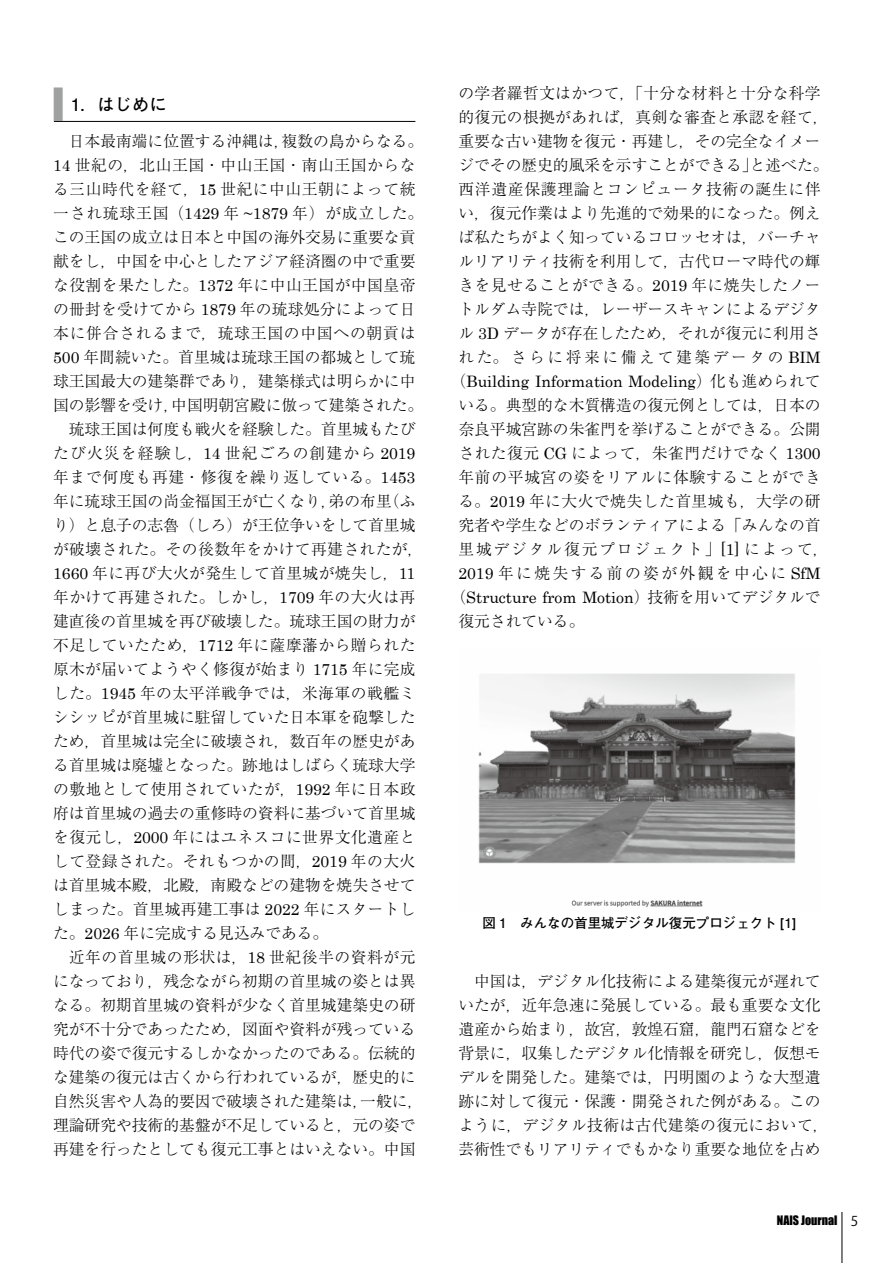
<style>
.page{position:relative;width:893px;height:1263px;background:#fff}
.page>*{position:absolute;margin:0;border:0;box-sizing:border-box;transform-origin:0 0}
.t1{font:700 17.25px "Futo Go B101 Pro";color:#000}
.t2{font:300 15.75px/24px "Ryumin Pro";color:#000}
.t3{font:300 15.75px/24px "Ryumin Pro";letter-spacing:.03em;color:#000}
.t4{font:300 15.75px "Ryumin Pro";letter-spacing:.035em;color:#000}
.t5{font:15.75px "Century";color:#000}
.t6{font:300 15.75px "Ryumin Pro";letter-spacing:.025em;color:#000}
.t7{font:300 15.75px "Ryumin Pro";letter-spacing:.055em;color:#000}
.t8{font:300 15.75px "Ryumin Pro";letter-spacing:.075em;color:#000}
.t9{font:300 15.75px "Ryumin Pro";letter-spacing:.045em;color:#000}
.t10{font:300 15.75px "Ryumin Pro";letter-spacing:.05em;color:#000}
.t11{font:700 13.5px "Futo Go B101 Pro";color:#000}
.t12{font:12px "Impact";color:#000}
.s1{font-family:"Gothic MB101 Pro";font-weight:500;font-size:38.85px;color:#9fa0a0}
.s2{font-family:"Century";font-weight:400}
.s3{font-family:"Ryumin Pro";font-weight:300}
.s4{font-family:"Koz Go Pro";font-size:13.5px}
</style>
<div class="page">
<hr style="left:54px;top:121px;width:361px;height:1px;background:#000">
<img style="left:478px;top:673px;width:318px;height:235px">
<hr style="left:842px;top:1212px;width:1px;height:51px;background:#000">
<p class="t1" style="left:53px;top:91px;width:115px"><span class="s1">■</span> 1．はじめに</p>
<p class="t2" style="left:69px;top:128px;width:356px">日本最南端に位置する沖縄は，複数の島からなる。</p>
<p class="t4" style="left:53px;top:153px;width:364px"><span class="s2">14</span> 世紀の，北山王国・中山王国・南山王国からな</p>
<p class="t4" style="left:53px;top:177px;width:364px">る三山時代を経て，<span class="s2">15</span> 世紀に中山王朝によって統</p>
<p class="t7" style="left:53px;top:201px;width:372px">一され琉球王国（<span class="s2">1429</span> 年 <span class="s2">~1879</span> 年）が成立した。</p>
<p class="t2" style="left:53px;top:224px;width:364px">この王国の成立は日本と中国の海外交易に重要な貢</p>
<p class="t2" style="left:53px;top:248px;width:364px">献をし，中国を中心としたアジア経済圏の中で重要</p>
<p class="t3" style="left:53px;top:272px;width:364px">な役割を果たした。<span class="s2">1372</span> 年に中山王国が中国皇帝</p>
<p class="t2" style="left:53px;top:296px;width:364px">の冊封を受けてから <span class="s2">1879</span> 年の琉球処分によって日</p>
<p class="t10" style="left:53px;top:321px;width:364px">本に併合されるまで，琉球王国の中国への朝貢は</p>
<p class="t2" style="left:53px;top:344px;width:364px"><span class="s2">500</span> 年間続いた。首里城は琉球王国の都城として琉</p>
<p class="t2" style="left:53px;top:368px;width:364px">球王国最大の建築群であり，建築様式は明らかに中</p>
<p class="t2" style="left:53px;top:392px;width:372px">国の影響を受け，中国明朝宮殿に倣って建築された。</p>
<p class="t2" style="left:69px;top:416px;width:348px">琉球王国は何度も戦火を経験した。首里城もたび</p>
<p class="t8" style="left:53px;top:441px;width:364px">たび火災を経験し，<span class="s2">14</span> 世紀ごろの創建から <span class="s2">2019</span></p>
<p class="t9" style="left:53px;top:465px;width:364px">年まで何度も再建・修復を繰り返している。<span class="s2">1453</span></p>
<p class="t2" style="left:53px;top:488px;width:364px">年に琉球王国の尚金福国王が亡くなり，弟の布里（ふ</p>
<p class="t2" style="left:53px;top:512px;width:364px">り）と息子の志魯（しろ）が王位争いをして首里城</p>
<p class="t6" style="left:53px;top:537px;width:372px">が破壊された。その後数年をかけて再建されたが，</p>
<p class="t6" style="left:53px;top:561px;width:364px"><span class="s2">1660</span> 年に再び大火が発生して首里城が焼失し，<span class="s2">11</span></p>
<p class="t3" style="left:53px;top:584px;width:364px">年かけて再建された。しかし，<span class="s2">1709</span> 年の大火は再</p>
<p class="t2" style="left:53px;top:608px;width:364px">建直後の首里城を再び破壊した。琉球王国の財力が</p>
<p class="t3" style="left:53px;top:632px;width:364px">不足していたため，<span class="s2">1712</span> 年に薩摩藩から贈られた</p>
<p class="t2" style="left:53px;top:656px;width:364px">原木が届いてようやく修復が始まり <span class="s2">1715</span> 年に完成</p>
<p class="t3" style="left:53px;top:680px;width:364px">した。<span class="s2">1945</span> 年の太平洋戦争では，米海軍の戦艦ミ</p>
<p class="t2" style="left:53px;top:704px;width:364px">シシッピが首里城に駐留していた日本軍を砲撃した</p>
<p class="t2" style="left:53px;top:728px;width:364px">ため，首里城は完全に破壊され，数百年の歴史があ</p>
<p class="t2" style="left:53px;top:752px;width:364px">る首里城は廃墟となった。跡地はしばらく琉球大学</p>
<p class="t3" style="left:53px;top:776px;width:364px">の敷地として使用されていたが，<span class="s2">1992</span> 年に日本政</p>
<p class="t2" style="left:53px;top:800px;width:364px">府は首里城の過去の重修時の資料に基づいて首里城</p>
<p class="t3" style="left:53px;top:824px;width:364px">を復元し，<span class="s2">2000</span> 年にはユネスコに世界文化遺産と</p>
<p class="t3" style="left:53px;top:848px;width:364px">して登録された。それもつかの間，<span class="s2">2019</span> 年の大火</p>
<p class="t2" style="left:53px;top:872px;width:364px">は首里城本殿，北殿，南殿などの建物を焼失させて</p>
<p class="t2" style="left:53px;top:896px;width:364px">しまった。首里城再建工事は <span class="s2">2022</span> 年にスタートし</p>
<p class="t2" style="left:53px;top:920px;width:277px">た。<span class="s2">2026</span> 年に完成する見込みである。</p>
<p class="t4" style="left:69px;top:945px;width:348px">近年の首里城の形状は，<span class="s2">18</span> 世紀後半の資料が元</p>
<p class="t2" style="left:53px;top:968px;width:364px">になっており，残念ながら初期の首里城の姿とは異</p>
<p class="t2" style="left:53px;top:992px;width:364px">なる。初期首里城の資料が少なく首里城建築史の研</p>
<p class="t2" style="left:53px;top:1016px;width:364px">究が不十分であったため，図面や資料が残っている</p>
<p class="t2" style="left:53px;top:1040px;width:364px">時代の姿で復元するしかなかったのである。伝統的</p>
<p class="t2" style="left:53px;top:1064px;width:364px">な建築の復元は古くから行われているが，歴史的に</p>
<p class="t2" style="left:53px;top:1088px;width:372px">自然災害や人為的要因で破壊された建築は，一般に，</p>
<p class="t2" style="left:53px;top:1112px;width:364px">理論研究や技術的基盤が不足していると，元の姿で</p>
<p class="t2" style="left:53px;top:1136px;width:364px">再建を行ったとしても復元工事とはいえない。中国</p>
<p class="t2" style="left:458px;top:80px;width:372px">の学者羅哲文はかつて，「十分な材料と十分な科学的復元の根拠があれば，真剣な審査と承認を経て，重要な古い建物を復元・再建し，その完全なイメージでその歴史的風采を示すことができる」と述べた。西洋遺産保護理論とコンピュータ技術の誕生に伴い，復元作業はより先進的で効果的になった。例えば私たちがよく知っているコロッセオは，バーチャルリアリティ技術を利用して，古代ローマ時代の輝きを見せることができる。<span class="s2">2019</span> 年に焼失したノートルダム寺院では，レーザースキャンによるデジタル <span class="s2">3D</span> データが存在したため，それが復元に利用された。さらに将来に備えて建築データの <span class="s2">BIM</span></p>
<p class="t5" style="left:451px;top:368px;width:372px"><span class="s3">（</span>Building Information Modeling<span class="s3">）化も進められて</span></p>
<p class="t3" style="left:458px;top:392px;width:372px">いる。典型的な木質構造の復元例としては，日本の奈良平城宮跡の朱雀門を挙げることができる。公開された復元 <span class="s2">CG</span> によって，朱雀門だけでなく <span class="s2">1300</span>年前の平城宮の姿をリアルに体験することができる。<span class="s2">2019</span> 年に大火で焼失した首里城も，大学の研究者や学生などのボランティアによる「みんなの首里城デジタル復元プロジェクト」<span class="s2">[1]</span> によって，<br><span class="s2">2019</span> 年に焼失する前の姿が外観を中心に <span class="s2">SfM</span></p>
<p class="t5" style="left:451px;top:584px;width:372px"><span class="s3">（</span>Structure from Motion<span class="s3">）技術を用いてデジタルで</span></p>
<p class="t2" style="left:458px;top:608px;width:127px">復元されている。</p>
<p class="t11" style="left:482px;top:912px;width:315px">図 1　みんなの首里城デジタル復元プロジェクト [1]</p>
<p class="t2" style="left:458px;top:968px;width:372px;text-align:center">中国は，デジタル化技術による建築復元が遅れて<br>いたが，近年急速に発展している。最も重要な文化遺産から始まり，故宮，敦煌石窟，龍門石窟などを背景に，収集したデジタル化情報を研究し，仮想モデルを開発した。建築では，円明園のような大型遺跡に対して復元・保護・開発された例がある。このように，デジタル技術は古代建築の復元において，芸術性でもリアリティでもかなり重要な地位を占め</p>
<p class="t12" style="left:777px;top:1211px;width:83px">NAIS Journal <span class="s4">5</span></p>
</div>
